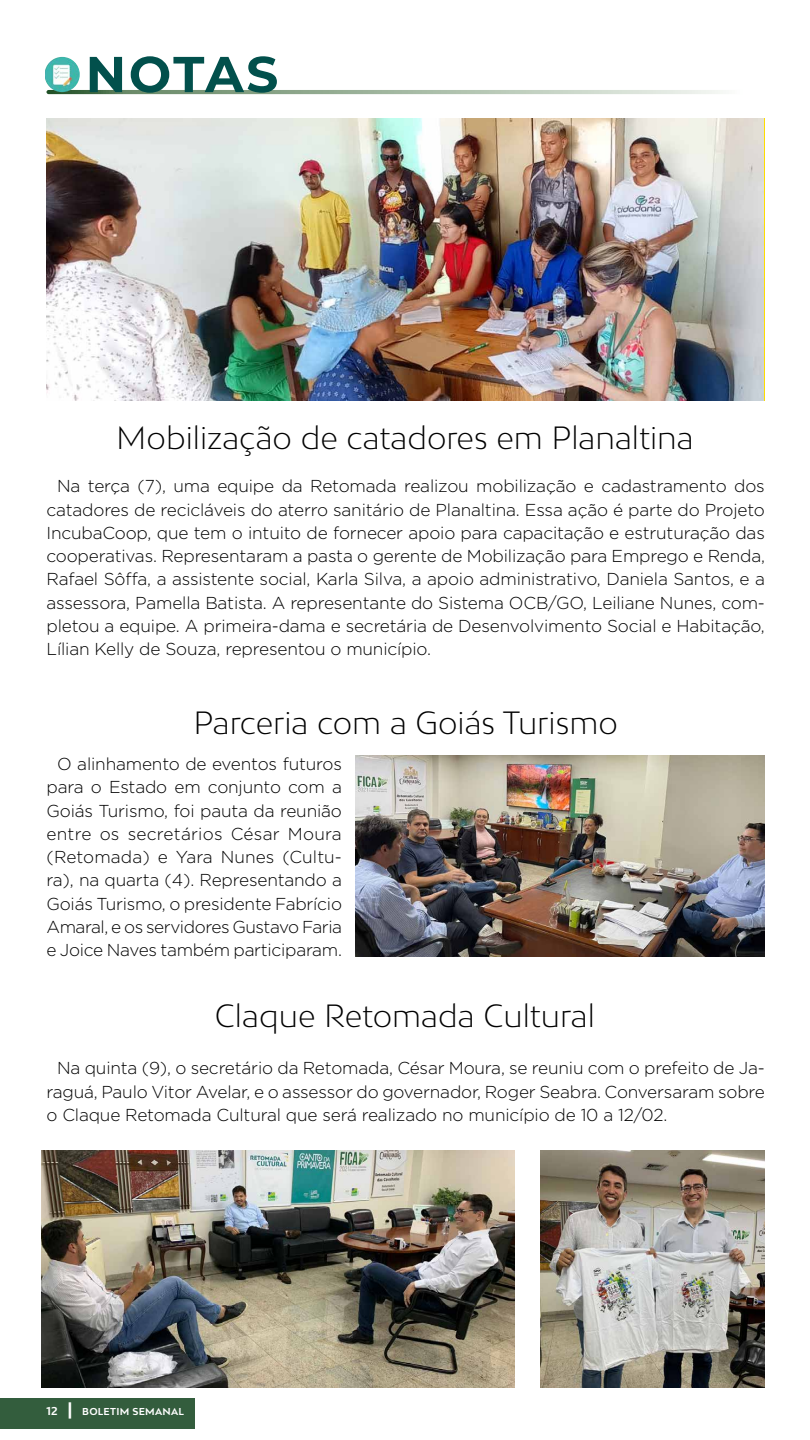
<style>
.page{position:relative;width:810px;height:1440px;background:#fff}
.page>*{position:absolute;margin:0;border:0;box-sizing:border-box;transform-origin:0 0}
.t1{font:700 50.32px "Montserrat";letter-spacing:.045em;color:#02504c}
.t2{font:300 30.38px "Bw Mitga";color:#000}
.t3{font:300 17.25px/23.2px "Gotham";letter-spacing:-.01em;color:#000;text-align:justify}
.t4{font:700 9.45px "Bw Mitga";letter-spacing:.03em;color:#fff}
.s1{font-size:10.88px}
.s2{font-size:16.27px}
</style>
<div class="page">
<div style="left:0;top:1398px;width:195px;height:31px;background:#335d3d"></div>
<svg style="left:46px;top:90px;width:719px;height:4px"></svg>
<img style="left:45px;top:57px;width:35px;height:35px">
<img style="left:46px;top:118px;width:718px;height:283px">
<img style="left:356px;top:756px;width:409px;height:201px">
<img style="left:42px;top:1150px;width:472px;height:238px">
<img style="left:540px;top:1150px;width:225px;height:238px">
<h1 class="t1" style="left:86px;top:38px;width:194px">NOTAS</h1>
<h2 class="t2" style="left:116px;top:418px;width:579px">Mobilização de catadores em Planaltina</h2>
<p class="t3" style="left:47px;top:474px;width:720px;text-indent:11px">Na terça (7), uma equipe da Retomada realizou mobilização e cadastramento dos catadores de recicláveis do aterro sanitário de Planaltina. Essa ação é parte do Projeto IncubaCoop, que tem o intuito de fornecer apoio para capacitação e estruturação das cooperativas. Representaram a pasta o gerente de Mobilização para Emprego e Renda, Rafael Sôffa, a assistente social, Karla Silva, a apoio administrativo, Daniela Santos, e a assessora, Pamella Batista. A representante do Sistema OCB/GO, Leiliane Nunes, com&shy;pletou a equipe. A primeira-dama e secretária de Desenvolvimento Social e Habitação, Lílian Kelly de Souza, representou o município.</p>
<h2 class="t2" style="left:194px;top:703px;width:426px">Parceria com a Goiás Turismo</h2>
<p class="t3" style="left:47px;top:752px;width:297px;text-indent:11px">O alinhamento de eventos futuros para o Estado em conjunto com a Goiás Turismo, foi pauta da reunião entre os secretários César Moura (Retomada) e Yara Nunes (Cultu&shy;ra), na quarta (4). Representando a Goiás Turismo, o presidente Fabrício Amaral, e os servidores Gustavo Faria e Joice Naves também participaram.</p>
<h2 class="t2" style="left:215px;top:996px;width:382px">Claque Retomada Cultural</h2>
<p class="t3" style="left:47px;top:1056px;width:720px;text-indent:11px">Na quinta (9), o secretário da Retomada, César Moura, se reuniu com o prefeito de Ja&shy;raguá, Paulo Vitor Avelar, e o assessor do governador, Roger Seabra. Conversaram sobre o Claque Retomada Cultural que será realizado no município de 10 a 12/02.</p>
<p class="t4" style="left:46px;top:1405px;width:139px"><span class="s1">12</span> <span class="s2">|</span> BOLETIM SEMANAL</p>
</div>
